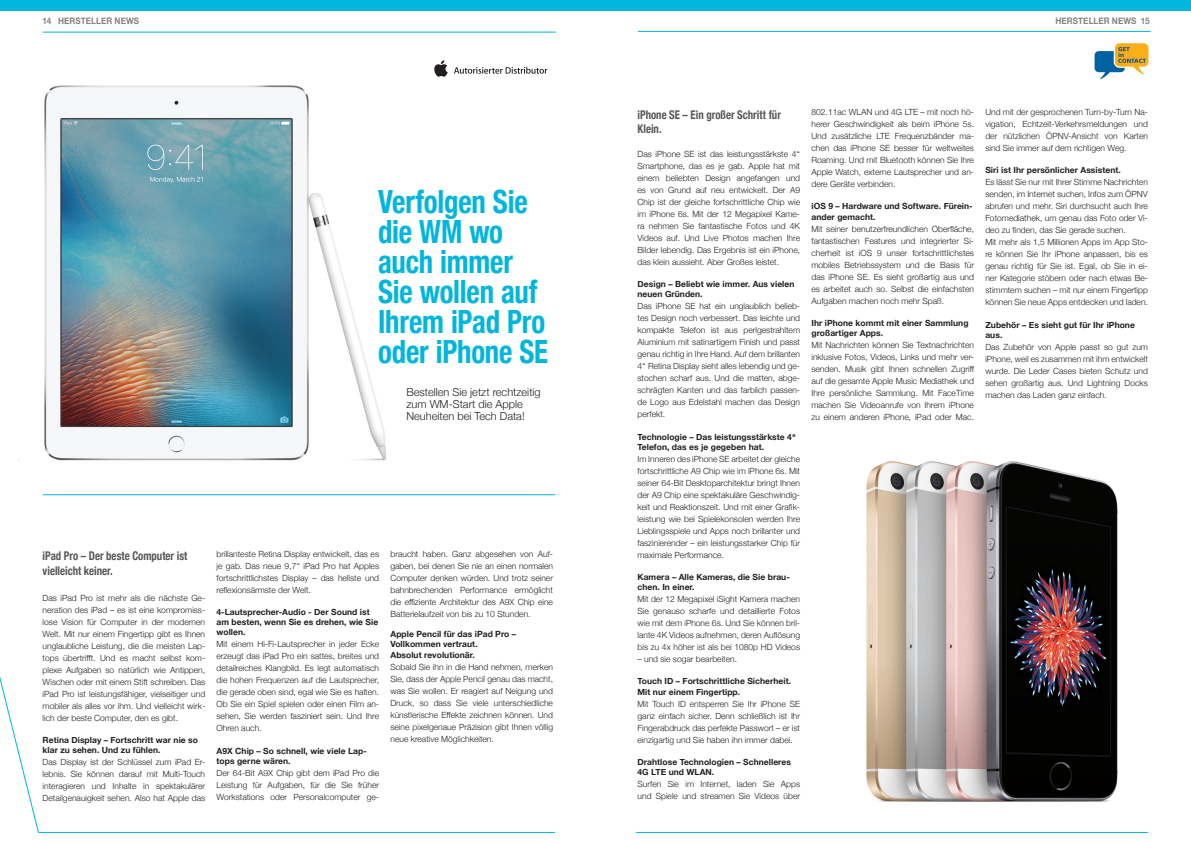
<style>
.page{position:relative;width:1191px;height:842px;background:#fff}
.page>*{position:absolute;margin:0;border:0;box-sizing:border-box;transform-origin:0 0}
.Helvetica_Titel{font:700 condensed 32px/30px "Helvetica Neue";letter-spacing:-.005em;color:#00b6de;scale:.9 1}
.Helvetica_Titel_klei{font:700 condensed 12px/14.4px "Helvetica Neue";color:#57585a;scale:.9 1}
.Helvetica_Untertitel{font:300 11px/12px "Helvetica Neue";color:#231f20}
.t1{font:700 9px "Helvetica Neue";letter-spacing:.015em;color:#808285;scale:.9 1}
.Helvetica_Fließtext{font:300 8.5px/12px "Helvetica Neue";color:#231f20;text-align:justify}
.Helvetica_Fließtext-2{font:700 8.5px/10.2px "Helvetica Neue";letter-spacing:.005em;color:#231f20}
</style>
<div class="page">
<img style="left:811px;top:461px;width:337px;height:371px">
<img style="left:44px;top:85px;width:342px;height:376px">
<hr style="left:43px;top:494px;width:512px;height:1px;background:#00b6de">
<div style="left:0;top:0;width:1191px;height:11px;background:#00b6de"></div>
<hr style="left:43px;top:32px;width:513px;height:1px;background:#00b6de">
<hr style="left:638px;top:31px;width:512px;height:1px;background:#00b6de">
<svg style="left:0;top:676px;width:39px;height:157px"></svg>
<hr style="left:38px;top:832px;width:517px;height:1px;background:#00b6de">
<svg style="left:454px;top:67px;width:93px;height:7px"></svg>
<svg style="left:434px;top:60px;width:14px;height:17px"></svg>
<hr style="left:636px;top:832px;width:512px;height:1px;background:#00b6de">
<svg style="left:1094px;top:43px;width:54px;height:37px"></svg>
<p class="t1" style="left:43px;top:13px;width:109px">14 HERSTELLER NEWS</p>
<p class="t1" style="left:1055px;top:13px;width:106px">HERSTELLER NEWS 15</p>
<p class="Helvetica_Titel" style="left:378px;top:185px;width:168px">Verfolgen Sie die WM wo auch immer</p>
<p class="Helvetica_Titel" style="left:378px;top:275px;width:190px">Sie wollen auf<br>Ihrem iPad Pro oder iPhone SE</p>
<p class="Helvetica_Untertitel" style="left:406px;top:385px;width:136px">Bestellen Sie jetzt rechtzeitig zum WM-Start die Apple</p>
<p class="Helvetica_Untertitel" style="left:406px;top:409px;width:120px">Neuheiten bei Tech Data!</p>
<p class="Helvetica_Titel_klei" style="left:43px;top:548px;width:162px">iPad Pro – Der beste Computer ist vielleicht keiner.</p>
<p class="Helvetica_Fließtext" style="left:43px;top:591px;width:164px">Das iPad Pro ist mehr als die nächste Ge&shy;neration des iPad – es ist eine kompromiss&shy;lose Vision für Computer in der modernen Welt. Mit nur einem Fingertipp gibt es Ihnen unglaubliche Leistung, die die meisten Lap&shy;tops übertrifft. Und es macht selbst kom&shy;plexe Aufgaben so natürlich wie Antippen, Wischen oder mit einem Stift schreiben. Das iPad Pro ist leistungsfähiger, vielseitiger und mobiler als alles vor ihm. Und vielleicht wirk&shy;lich der beste Computer, den es gibt.</p>
<p class="Helvetica_Fließtext-2" style="left:43px;top:735px;width:157px">Retina Display – Fortschritt war nie so klar zu sehen. Und zu fühlen.</p>
<p class="Helvetica_Fließtext" style="left:43px;top:756px;width:164px">Das Display ist der Schlüssel zum iPad Er&shy;lebnis. Sie können darauf mit Multi-Touch interagieren und Inhalte in spektakulärer Detailgenauigkeit sehen. Also hat Apple das</p>
<p class="Helvetica_Fließtext" style="left:216px;top:547px;width:164px">brillanteste Retina Display entwickelt, das es je gab. Das neue 9,7‘‘ iPad Pro hat Apples fortschrittlichstes Display – das hellste und reflexionsärmste der Welt.</p>
<p class="Helvetica_Fließtext-2" style="left:216px;top:607px;width:163px">4-Lautsprecher-Audio - Der Sound ist am besten, wenn Sie es drehen, wie Sie wollen.</p>
<p class="Helvetica_Fließtext" style="left:216px;top:638px;width:164px">Mit einem Hi-Fi-Lautsprecher in jeder Ecke erzeugt das iPad Pro ein sattes, breites und detailreiches Klangbild. Es legt automatisch die hohen Frequenzen auf die Lautsprecher, die gerade oben sind, egal wie Sie es halten.<br>Ob Sie ein Spiel spielen oder einen Film an&shy;sehen, Sie werden fasziniert sein. Und Ihre Ohren auch.</p>
<p class="Helvetica_Fließtext-2" style="left:216px;top:746px;width:152px">A9X Chip – So schnell, wie viele Lap&shy;tops gerne wären.</p>
<p class="Helvetica_Fließtext" style="left:216px;top:766px;width:164px">Der 64-Bit A9X Chip gibt dem iPad Pro die Leistung für Aufgaben, für die Sie früher Workstations oder Personalcomputer ge-</p>
<p class="Helvetica_Fließtext" style="left:390px;top:547px;width:164px">braucht haben. Ganz abgesehen von Auf&shy;gaben, bei denen Sie nie an einen normalen Computer denken würden. Und trotz seiner bahnbrechenden Performance ermöglicht die effiziente Architektur des A9X Chip eine Batterielaufzeit von bis zu 10 Stunden.</p>
<p class="Helvetica_Fließtext-2" style="left:390px;top:629px;width:127px">Apple Pencil für das iPad Pro –</p>
<p class="Helvetica_Fließtext-2" style="left:390px;top:639px;width:89px">Vollkommen vertraut.</p>
<p class="Helvetica_Fließtext-2" style="left:390px;top:650px;width:86px">Absolut revolutionär.</p>
<p class="Helvetica_Fließtext" style="left:390px;top:660px;width:164px">Sobald Sie ihn in die Hand nehmen, merken Sie, dass der Apple Pencil genau das macht, was Sie wollen. Er reagiert auf Neigung und Druck, so dass Sie viele unterschiedliche künstlerische Effekte zeichnen können. Und seine pixelgenaue Präzision gibt Ihnen völlig neue kreative Möglichkeiten.</p>
<p class="Helvetica_Titel_klei" style="left:637px;top:106px;width:161px">iPhone SE – Ein großer Schritt für<br>Klein.</p>
<p class="Helvetica_Fließtext" style="left:637px;top:147px;width:164px">Das iPhone SE ist das leistungsstärkste 4‘‘ Smartphone, das es je gab. Apple hat mit einem beliebten Design angefangen und es von Grund auf neu entwickelt. Der A9<br>Chip ist der gleiche fortschrittliche Chip wie im iPhone 6s. Mit der 12 Megapixel Kame&shy;ra nehmen Sie fantastische Fotos und 4K Videos auf. Und Live Photos machen Ihre Bilder lebendig. Das Ergebnis ist ein iPhone, das klein aussieht. Aber Großes leistet.</p>
<p class="Helvetica_Fließtext-2" style="left:637px;top:279px;width:158px">Design – Beliebt wie immer. Aus vielen neuen Gründen.</p>
<p class="Helvetica_Fließtext" style="left:637px;top:300px;width:164px">Das iPhone SE hat ein unglaublich belieb&shy;tes Design noch verbessert. Das leichte und kompakte Telefon ist aus perlgestrahltem Aluminium mit satinartigem Finish und passt genau richtig in Ihre Hand. Auf dem brillanten 4‘‘ Retina Display sieht alles lebendig und ge&shy;stochen scharf aus. Und die matten, abge&shy;schrägten Kanten und das farblich passen&shy;de Logo aus Edelstahl machen das Design perfekt.</p>
<p class="Helvetica_Fließtext-2" style="left:637px;top:432px;width:160px">Technologie – Das leistungsstärkste 4‘‘<br>Telefon, das es je gegeben hat.</p>
<p class="Helvetica_Fließtext" style="left:637px;top:452px;width:164px">Im Inneren des iPhone SE arbeitet der gleiche fortschrittliche A9 Chip wie im iPhone 6s. Mit seiner 64-Bit Desktoparchitektur bringt Ihnen der A9 Chip eine spektakuläre Geschwindig&shy;keit und Reaktionszeit. Und mit einer Grafik&shy;leistung wie bei Spielekonsolen werden Ihre Lieblingsspiele und Apps noch brillanter und faszinierender – ein leistungsstarker Chip für maximale Performance.</p>
<p class="Helvetica_Fließtext-2" style="left:637px;top:572px;width:154px">Kamera – Alle Kameras, die Sie brau&shy;chen. In einer.</p>
<p class="Helvetica_Fließtext" style="left:637px;top:592px;width:164px">Mit der 12 Megapixel iSight Kamera machen Sie genauso scharfe und detaillierte Fotos wie mit dem iPhone 6s. Und Sie können bril&shy;lante 4K Videos aufnehmen, deren Auflösung bis zu 4x höher ist als bei 1080p HD Videos</p>
<p class="Helvetica_Fließtext" style="left:637px;top:652px;width:101px">– und sie sogar bearbeiten.</p>
<p class="Helvetica_Fließtext-2" style="left:637px;top:676px;width:155px">Touch ID – Fortschrittliche Sicherheit.<br>Mit nur einem Fingertipp.</p>
<p class="Helvetica_Fließtext" style="left:637px;top:697px;width:164px">Mit Touch ID entsperren Sie Ihr iPhone SE ganz einfach sicher. Denn schließlich ist Ihr Fingerabdruck das perfekte Passwort – er ist einzigartig und Sie haben ihn immer dabei.</p>
<p class="Helvetica_Fließtext-2" style="left:637px;top:757px;width:155px">Drahtlose Technologien – Schnelleres<br>4G LTE und WLAN.</p>
<p class="Helvetica_Fließtext" style="left:637px;top:777px;width:164px">Surfen Sie im Internet, laden Sie Apps und Spiele und streamen Sie Videos über</p>
<p class="Helvetica_Fließtext" style="left:811px;top:106px;width:164px">802.11ac WLAN und 4G LTE – mit noch hö&shy;herer Geschwindigkeit als beim iPhone 5s.<br>Und zusätzliche LTE Frequenzbänder ma&shy;chen das iPhone SE besser für weltweites Roaming. Und mit Bluetooth können Sie Ihre Apple Watch, externe Lautsprecher und an&shy;dere Geräte verbinden.</p>
<p class="Helvetica_Fließtext-2" style="left:811px;top:202px;width:163px">iOS 9 – Hardware und Software. Fürein&shy;ander gemacht.</p>
<p class="Helvetica_Fließtext" style="left:811px;top:222px;width:164px">Mit seiner benutzerfreundlichen Oberfläche, fantastischen Features und integrierter Si&shy;cherheit ist iOS 9 unser fortschrittlichstes mobiles Betriebssystem und die Basis für das iPhone SE. Es sieht großartig aus und es arbeitet auch so. Selbst die einfachsten Aufgaben machen noch mehr Spaß.</p>
<p class="Helvetica_Fließtext-2" style="left:811px;top:318px;width:159px">Ihr iPhone kommt mit einer Sammlung großartiger Apps.</p>
<p class="Helvetica_Fließtext" style="left:811px;top:338px;width:164px">Mit Nachrichten können Sie Textnachrichten inklusive Fotos, Videos, Links und mehr ver&shy;senden. Musik gibt Ihnen schnellen Zugriff auf die gesamte Apple Music Mediathek und Ihre persönliche Sammlung. Mit FaceTime machen Sie Videoanrufe von Ihrem iPhone zu einem anderen iPhone, iPad oder Mac.</p>
<p class="Helvetica_Fließtext" style="left:985px;top:106px;width:164px">Und mit der gesprochenen Turn-by-Turn Na&shy;vigation, Echtzeit-Verkehrsmeldungen und der nützlichen ÖPNV-Ansicht von Karten sind Sie immer auf dem richtigen Weg.</p>
<p class="Helvetica_Fließtext-2" style="left:985px;top:166px;width:137px">Siri ist Ihr persönlicher Assistent.</p>
<p class="Helvetica_Fließtext" style="left:985px;top:176px;width:164px">Es lässt Sie nur mit Ihrer Stimme Nachrichten senden, im Internet suchen, Infos zum ÖPNV abrufen und mehr. Siri durchsucht auch Ihre Fotomediathek, um genau das Foto oder Vi&shy;deo zu finden, das Sie gerade suchen.</p>
<p class="Helvetica_Fließtext" style="left:985px;top:236px;width:164px">Mit mehr als 1,5 Millionen Apps im App Sto&shy;re können Sie Ihr iPhone anpassen, bis es genau richtig für Sie ist. Egal, ob Sie in ei&shy;ner Kategorie stöbern oder nach etwas Be&shy;stimmtem suchen – mit nur einem Fingertipp können Sie neue Apps entdecken und laden.</p>
<p class="Helvetica_Fließtext-2" style="left:985px;top:320px;width:151px">Zubehör – Es sieht gut für Ihr iPhone aus.</p>
<p class="Helvetica_Fließtext" style="left:985px;top:340px;width:164px">Das Zubehör von Apple passt so gut zum iPhone, weil es zusammen mit ihm entwickelt wurde. Die Leder Cases bieten Schutz und sehen großartig aus. Und Lightning Docks machen das Laden ganz einfach.</p>
</div>
